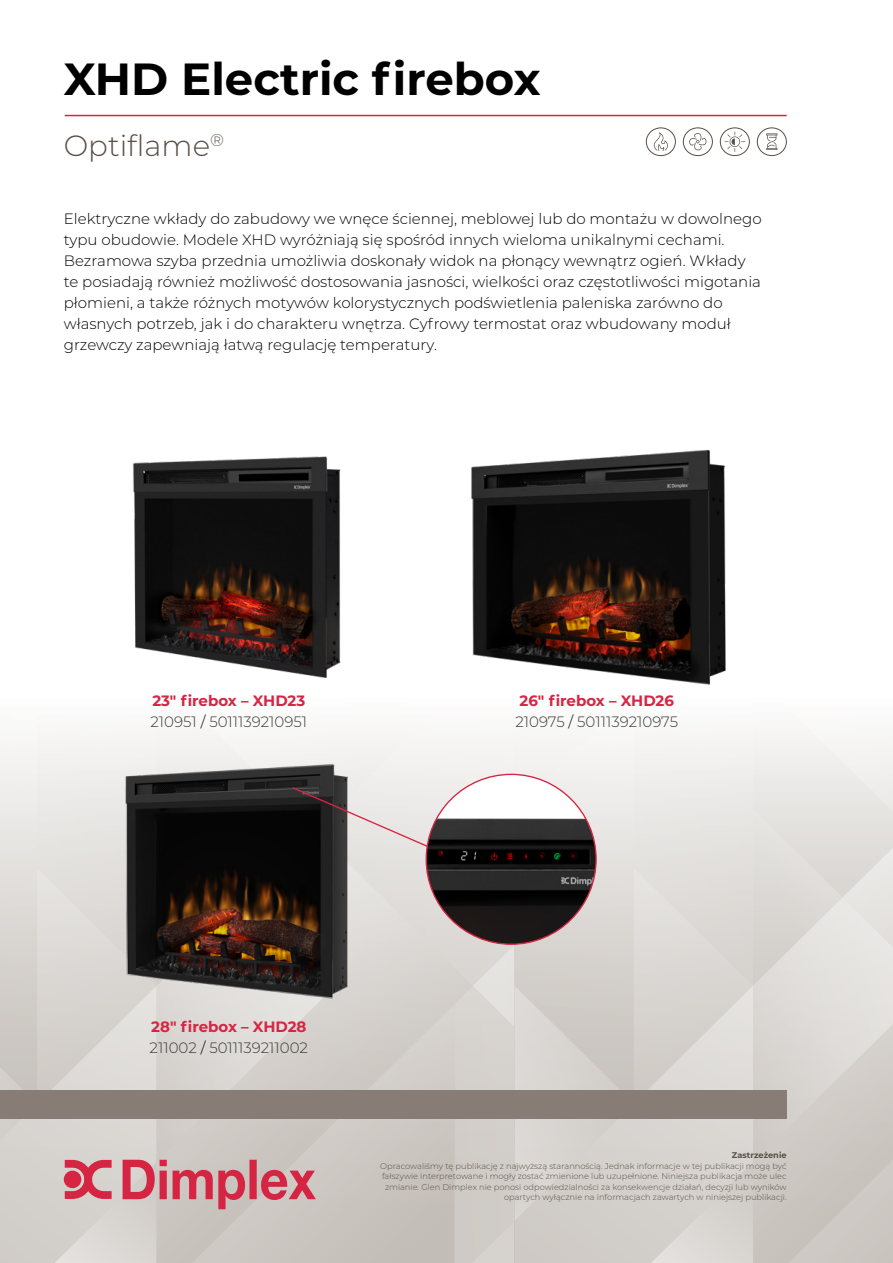
<style>
.page{position:relative;width:893px;height:1263px;background:#fff}
.page>*{position:absolute;margin:0;border:0;box-sizing:border-box;transform-origin:0 0}
.t1{font:700 45px "Montserrat";color:#000}
.t2{font:300 29.25px "Montserrat";color:#5a4d45}
.t3{font:300 15px/21px "Montserrat";color:#000}
.t4{font:300 15px/21px "Montserrat";color:#383835}
.t5{font:300 8.25px/10.5px "Montserrat";color:#5a4d45;text-align:right}
.t6{font:700 8.25px "Montserrat";color:#5a4d45}
.s1{font-weight:700;color:#d62543}
.s2{color:#000}
</style>
<div class="page">
<hr style="left:65px;top:115px;width:722px;height:1px;background:#d62543">
<img style="left:133px;top:456px;width:208px;height:222px">
<img style="left:471px;top:450px;width:255px;height:235px">
<svg style="left:0;top:732px;width:893px;height:531px;background:#c3bcb9"></svg>
<div style="left:426px;top:774px;width:170px;height:170px;background:#fff;border-radius:50%"></div>
<img style="left:426px;top:797px;width:170px;height:147px">
<div style="left:646px;top:128px;width:30px;height:28px;border:1px solid #5a4d45;border-radius:50%"></div>
<svg style="left:654px;top:132px;width:14px;height:19px"></svg>
<div style="left:683px;top:128px;width:30px;height:28px;border:1px solid #5a4d45;border-radius:50%"></div>
<svg style="left:689px;top:133px;width:18px;height:17px"></svg>
<div style="left:720px;top:128px;width:30px;height:28px;border:1px solid #5a4d45;border-radius:50%"></div>
<svg style="left:725px;top:131px;width:20px;height:21px"></svg>
<div style="left:757px;top:128px;width:30px;height:28px;border:1px solid #5a4d45;border-radius:50%"></div>
<svg style="left:766px;top:133px;width:11px;height:17px"></svg>
<h1 class="t1" style="left:64px;top:46px;width:478px">XHD Electric firebox</h1>
<h2 class="t2" style="left:64px;top:126px;width:162px">Optiflame<sup>®</sup></h2>
<p class="t3" style="left:64px;top:208px;width:699px">Elektryczne wkłady do zabudowy we wnęce ściennej, meblowej lub do montażu w dowolnego typu obudowie. Modele XHD wyróżniają się spośród innych wieloma unikalnymi cechami.<br>Bezramowa szyba przednia umożliwia doskonały widok na płonący wewnątrz ogień. Wkłady te posiadają również możliwość dostosowania jasności, wielkości oraz częstotliwości migotania płomieni, a także różnych motywów kolorystycznych podświetlenia paleniska zarówno do własnych potrzeb, jak i do charakteru wnętrza. Cyfrowy termostat oraz wbudowany moduł grzewczy zapewniają łatwą regulację temperatury.</p>
<p class="t4" style="left:151px;top:689px;width:158px"><span class="s1">23" firebox – XHD23<br></span>210951 <span class="s2">/</span> 5011139210951</p>
<p class="t4" style="left:515px;top:689px;width:164px"><span class="s1">26" firebox – XHD26<br></span>210975 <span class="s2">/</span> 5011139210975</p>
<p class="t4" style="left:150px;top:1015px;width:160px"><span class="s1">28" firebox – XHD28<br></span>211002 <span class="s2">/</span> 5011139211002</p>
<p class="t6" style="left:732px;top:1149px;width:56px">Zastrzeżenie</p>
<p class="t5" style="left:380px;top:1160px;width:408px">Opracowaliśmy tę publikację z najwyższą starannością. Jednak informacje w tej publikacji mogą być fałszywie interpretowane i mogły zostać zmienione lub uzupełnione. Niniejsza publikacja może ulec zmianie. Glen Dimplex nie ponosi odpowiedzialności za konsekwencje działań, decyzji lub wyników opartych wyłącznie na informacjach zawartych w niniejszej publikacji.</p>
</div>
